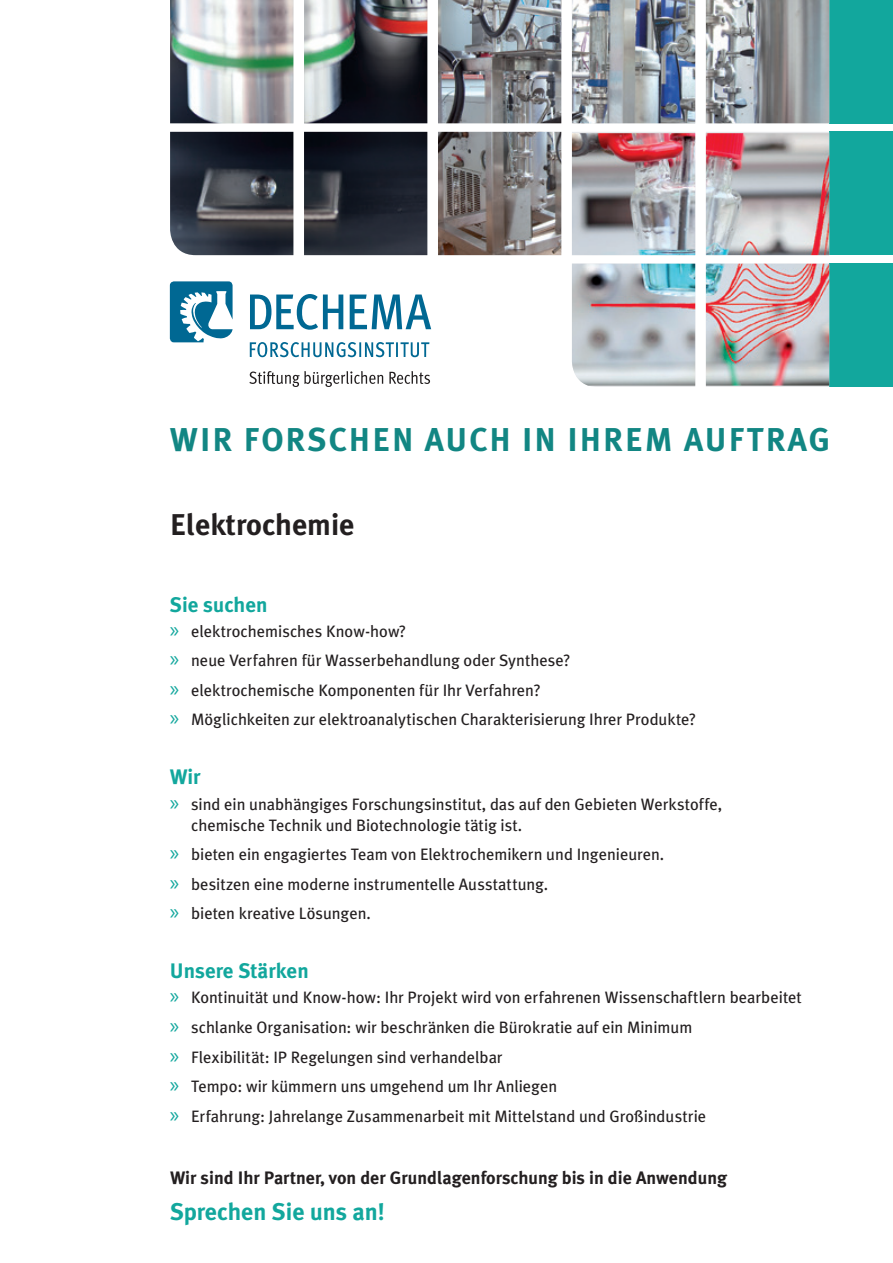
<style>
.page{position:relative;width:893px;height:1263px;background:#fff}
.page>*{position:absolute;margin:0;border:0;box-sizing:border-box;transform-origin:0 0}
.t1{font:700 33px "Meta Plus";letter-spacing:.06em;color:#128683}
.t2{font:700 30px "Meta Plus";color:#231f20}
.t3{font:700 24px "Meta Plus";color:#12a79d}
.t4{font:700 21px "Meta Plus";color:#12a79d}
.t5{font:700 18px "Meta Plus";color:#231f20}
.t6{font:16.5px/29.5px "Meta Plus";color:#231f20}
.s1{font-family:"Myriad Pro";font-size:22.5px;color:#12a79d}
</style>
<div class="page">
<div style="left:829px;top:0;width:64px;height:123px;background:#12a79d"></div>
<div style="left:829px;top:132px;width:64px;height:123px;background:#12a79d"></div>
<div style="left:829px;top:264px;width:64px;height:123px;background:#12a79d"></div>
<img style="left:170px;top:0;width:257px;height:255px">
<img style="left:438px;top:0;width:391px;height:255px">
<img style="left:572px;top:133px;width:257px;height:253px">
<svg style="left:170px;top:281px;width:261px;height:76px"></svg>
<svg style="left:249px;top:371px;width:181px;height:16px"></svg>
<h1 class="t1" style="left:170px;top:420px;width:662px">wir forschen auch in I hrem Auftrag</h1>
<h2 class="t2" style="left:170px;top:507px;width:186px">Elektrochemie</h2>
<p class="t4" style="left:170px;top:592px;width:99px">Sie suchen</p>
<p class="t6" style="left:170px;top:616px;width:528px"><span class="s1">»</span> elektrochemisches Know-how?<br><span class="s1">»</span> neue Verfahren für Wasserbehandlung oder Synthese?<br><span class="s1">»</span> elektrochemische Komponenten für Ihr Verfahren?<br><span class="s1">»</span> Möglichkeiten zur elektroanalytischen Charakterisierung Ihrer Produkte?</p>
<p class="t4" style="left:170px;top:765px;width:33px">Wir</p>
<p class="t6" style="left:191px;top:793px;width:533px;line-height:21px;text-indent:-21px"><span class="s1">»</span> sind ein unabhängiges Forschungsinstitut, das auf den Gebieten Werkstoffe, chemische Technik und Biotechnologie tätig ist.</p>
<p class="t6" style="left:170px;top:839px;width:496px"><span class="s1">»</span> bieten ein engagiertes Team von Elektrochemikern und Ingenieuren. <span class="s1">»</span> besitzen eine moderne instrumentelle Ausstattung.<br><span class="s1">»</span> bieten kreative Lösungen.</p>
<p class="t4" style="left:170px;top:959px;width:140px">U nsere Stärken</p>
<p class="t6" style="left:170px;top:983px;width:634px"><span class="s1">»</span> Kontinuität und Know-how: Ihr Projekt wird von erfahrenen Wissenschaftlern bearbeitet <span class="s1">»</span> schlanke Organisation: wir beschränken die Bürokratie auf ein Minimum<br><span class="s1">»</span> Flexibilität: IP Regelungen sind verhandelbar<br><span class="s1">»</span> Tempo: wir kümmern uns umgehend um Ihr Anliegen<br><span class="s1">»</span> Erfahrung: Jahrelange Zusammenarbeit mit Mittelstand und Großindustrie</p>
<p class="t5" style="left:170px;top:1167px;width:559px">Wir sind I hr Partner, von der Grundlagenforschung bis in die Anwendung</p>
<h3 class="t3" style="left:170px;top:1198px;width:216px">Sprechen Sie uns an!</h3>
</div>
